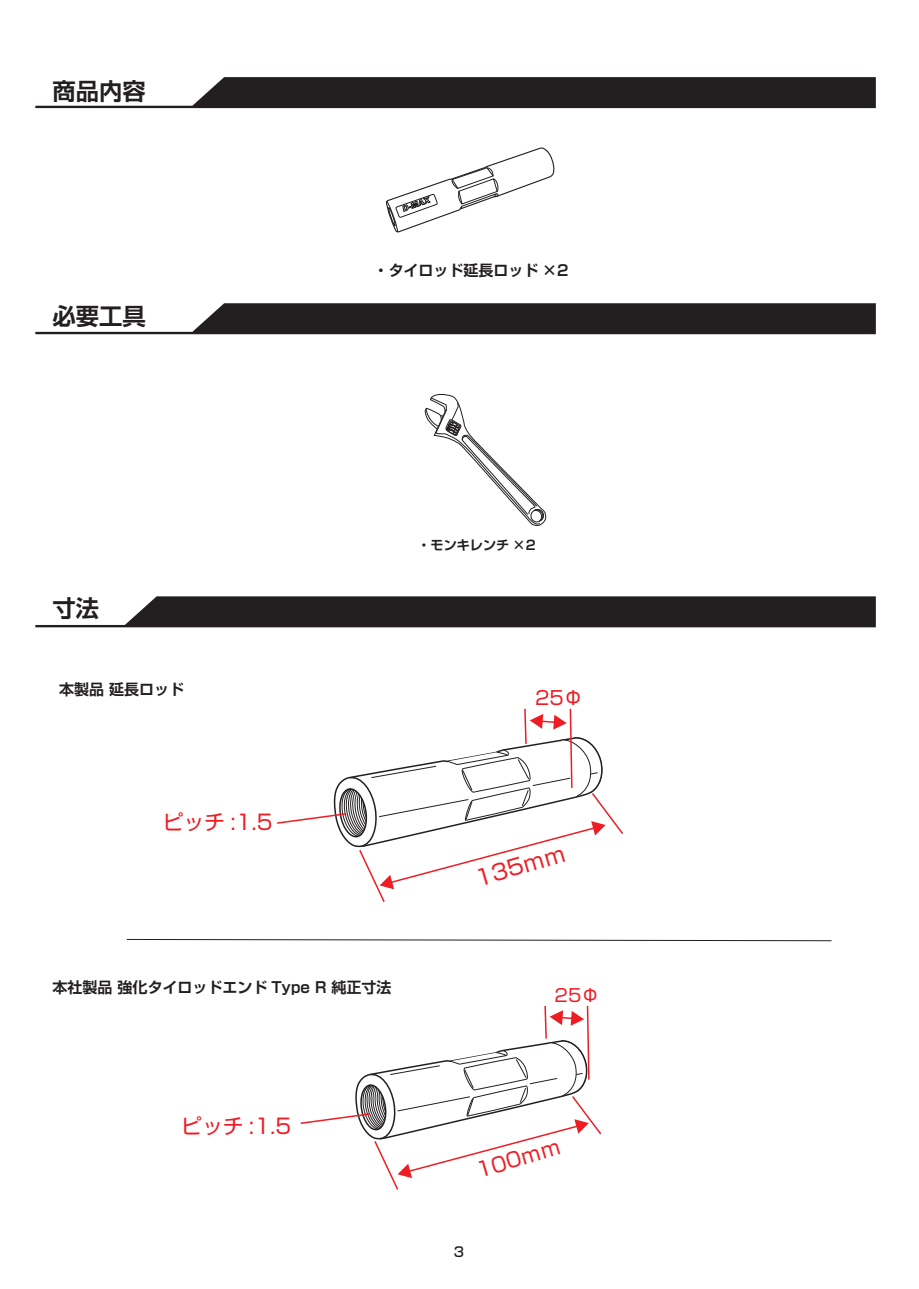
<style>
.page{position:relative;width:919px;height:1289px;background:#fff}
.page>*{position:absolute;margin:0;border:0;box-sizing:border-box;transform-origin:0 0}
.t1{font:700 23.25px "Shin Go Pro De";color:#231f20}
.t2{font:21.6px "Shin Go Pro";color:#ee1d23}
.t3{font:20.85px "Shin Go Pro";color:#ee1d23}
.t4{font:20.1px "Shin Go Pro";color:#ee1d23}
.t5{font:18.9px "Shin Go Pro";color:#ee1d23}
.t6{font:17.7px "Shin Go Pro";color:#ee1d23}
.t7{font:700 15px "Shin Go Pro De";color:#231f20}
.t8{font:500 13.5px "Shin Go Pro";color:#231f20}
.t9{font:700 13.05px "Shin Go Pro De";color:#231f20}
</style>
<div class="page">
<svg style="left:35px;top:596px;width:840px;height:31px;background:#3f3c3d"></svg>
<svg style="left:35px;top:303px;width:840px;height:31px"></svg>
<svg style="left:35px;top:77px;width:840px;height:31px"></svg>
<svg style="left:424px;top:394px;width:122px;height:132px"></svg>
<svg style="left:386px;top:147px;width:169px;height:86px"></svg>
<svg style="left:277px;top:708px;width:346px;height:194px"></svg>
<svg style="left:127px;top:939px;width:552px;height:1px"></svg>
<svg style="left:300px;top:1005px;width:302px;height:185px"></svg>
<h1 class="t1" style="left:52px;top:72px;width:95px">商品内容</h1>
<h1 class="t1" style="left:52px;top:297px;width:95px">必要工具</h1>
<h1 class="t1" style="left:52px;top:589px;width:48px">寸法</h1>
<p class="t7" style="left:59px;top:677px;width:126px">本製品 延長ロッド</p>
<h3 class="t3" style="left:163px;top:804px;width:112px">ピッチ :1.5</h3>
<p class="t7" style="left:373px;top:257px;width:197px">・タイロッド延長ロッド ×2</p>
<p class="t9" style="left:417px;top:534px;width:120px">・モンキレンチ ×2</p>
<p class="t5" style="left:535px;top:682px;width:49px">25Φ</p>
<h2 class="t2" style="left:471px;top:861px;width:94px;rotate:-16deg">135ｍｍ</h2>
<p class="t7" style="left:52px;top:974px;width:340px">本社製品 強化タイロッドエンド Type R 純正寸法</p>
<h3 class="t3" style="left:181px;top:1108px;width:112px">ピッチ :1.5</h3>
<p class="t6" style="left:554px;top:980px;width:46px">25Φ</p>
<h3 class="t4" style="left:472px;top:1154px;width:88px;rotate:-16deg">100ｍｍ</h3>
<p class="t8" style="left:454px;top:1240px;width:25px">3　</p>
</div>
